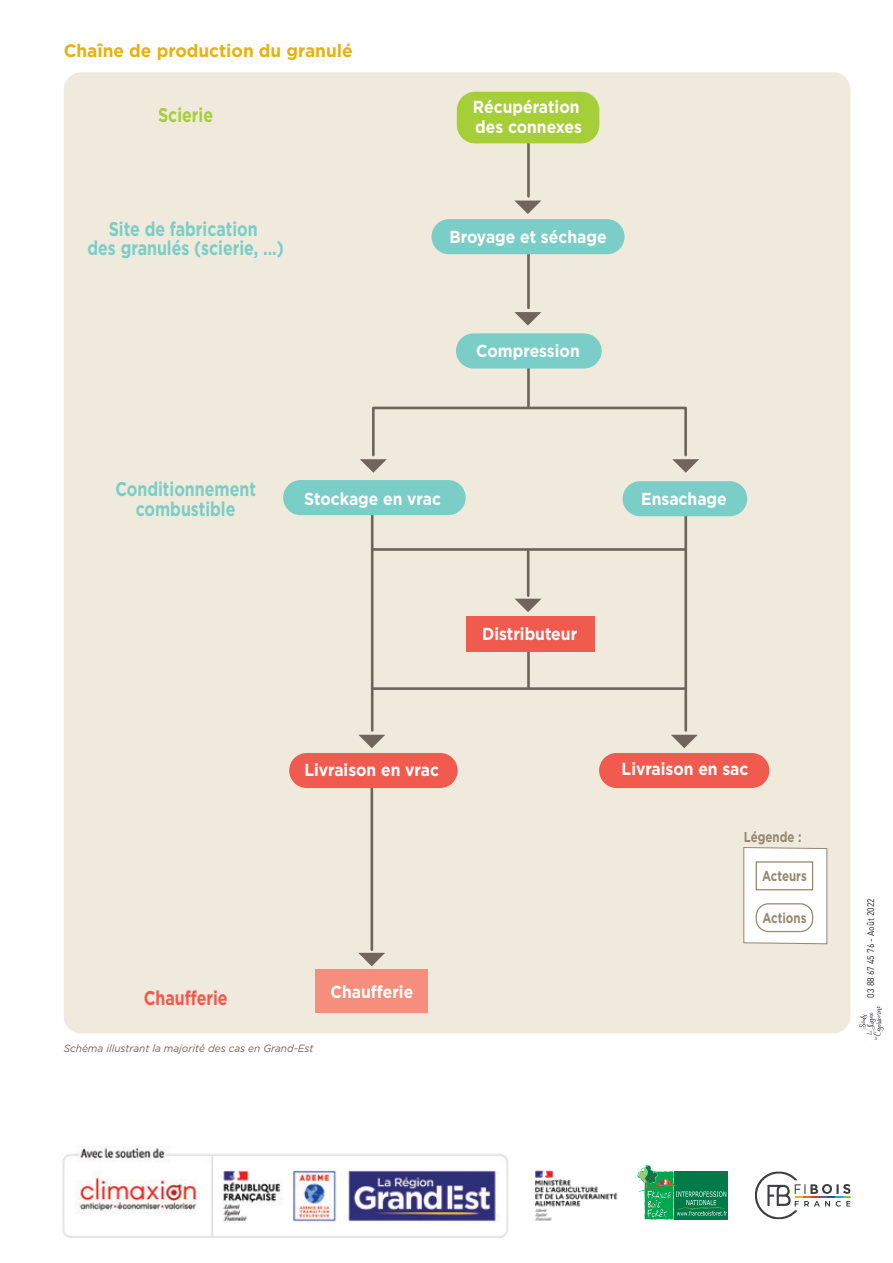
<style>
.page{position:relative;width:893px;height:1263px;background:#fff}
.page>*{position:absolute;margin:0;border:0;box-sizing:border-box;transform-origin:0 0}
.t1{font:700 19.95px/20px "Gotham HTF";color:#7bcdc8;text-align:center;scale:.8 1}
.t2{font:700 19.95px "Gotham HTF";color:#f15b4f;scale:.8 1}
.t3{font:700 19.95px "Gotham HTF";color:#a6ce39;scale:.8 1}
.Titre_schema{font:700 18px "Gotham HTF";color:#e7b10e;scale:.96 1}
.t4{font:700 17.4px/20px "Gotham HTF";color:#fff;scale:.9 1}
.t5{font:700 14.4px "Gotham HTF";color:#938871;scale:.8 1}
.legende{font:italic 10.5px "Gotham HTF";color:#6d6359;scale:.96 1}
.t6{font:9.6px "DIN";color:#231f20;scale:.9 1}
</style>
<div class="page">
<img style="left:62px;top:1146px;width:446px;height:91px">
<svg style="left:638px;top:1165px;width:89px;height:55px;background:#40a374"></svg>
<svg style="left:755px;top:1171px;width:96px;height:48px"></svg>
<img style="left:535px;top:1170px;width:83px;height:51px">
<svg style="left:859px;top:1005px;width:25px;height:35px"></svg>
<div style="left:64px;top:72px;width:786px;height:961px;background:#efeadc;border-radius:17px"></div>
<hr style="left:684px;top:505px;width:3px;height:225px;background:#6e655a">
<hr style="left:527px;top:135px;width:3px;height:61px;background:#6e655a">
<div style="left:457px;top:92px;width:142px;height:51px;background:#a6ce39;border-radius:18px"></div>
<hr style="left:527px;top:639px;width:3px;height:50px;background:#6e655a">
<hr style="left:527px;top:344px;width:3px;height:62px;background:#6e655a">
<hr style="left:527px;top:246px;width:3px;height:62px;background:#6e655a">
<hr style="left:371px;top:507px;width:2px;height:223px;background:#6e655a">
<hr style="left:371px;top:773px;width:2px;height:177px;background:#6e655a">
<div style="left:431px;top:219px;width:194px;height:35px;background:#7bcdc8;border-radius:18px"></div>
<div style="left:316px;top:969px;width:112px;height:43px;background:#f58e7c"></div>
<svg style="left:515px;top:201px;width:26px;height:13px"></svg>
<svg style="left:672px;top:459px;width:27px;height:14px"></svg>
<div style="left:372px;top:407px;width:315px;height:49px;border:3px solid #6e655a"></div>
<svg style="left:360px;top:459px;width:27px;height:14px"></svg>
<svg style="left:358px;top:953px;width:27px;height:13px"></svg>
<hr style="left:527px;top:551px;width:2px;height:45px;background:#6e655a">
<svg style="left:515px;top:599px;width:26px;height:13px"></svg>
<div style="left:456px;top:333px;width:146px;height:35px;background:#7bcdc8;border-radius:18px"></div>
<div style="left:283px;top:480px;width:183px;height:35px;background:#7bcdc8;border-radius:18px"></div>
<div style="left:623px;top:481px;width:124px;height:35px;background:#7bcdc8;border-radius:18px"></div>
<div style="left:466px;top:616px;width:129px;height:35px;background:#f15b4f"></div>
<div style="left:289px;top:753px;width:169px;height:35px;background:#f15b4f;border-radius:18px"></div>
<div style="left:599px;top:753px;width:170px;height:35px;background:#f15b4f;border-radius:18px"></div>
<svg style="left:514px;top:312px;width:27px;height:14px"></svg>
<svg style="left:671px;top:735px;width:27px;height:13px"></svg>
<svg style="left:359px;top:735px;width:26px;height:13px"></svg>
<hr style="left:372px;top:548px;width:312px;height:3px;background:#6e655a">
<hr style="left:372px;top:687px;width:313px;height:3px;background:#6e655a">
<svg style="left:743px;top:847px;width:85px;height:98px;background:#f8f7f5"></svg>
<div style="left:756px;top:861px;width:57px;height:29px;border:1px solid #938871"></div>
<div style="left:756px;top:903px;width:57px;height:29px;border:1px solid #938871;border-radius:12px"></div>
<p class="Titre_schema" style="left:64px;top:41px;width:302px">Chaîne de production du granulé</p>
<p class="t3" style="left:158px;top:103px;width:70px">Scierie</p>
<p class="t1" style="left:87px;top:218px;width:247px">Site de fabrication<br>des granulés (scierie, ...)</p>
<p class="t4" style="left:473px;top:97px;width:123px">Récupération des connexes</p>
<p class="t4" style="left:449px;top:226px;width:176px">Broyage et séchage</p>
<p class="t4" style="left:476px;top:340px;width:117px">Compression</p>
<p class="t1" style="left:115px;top:478px;width:177px">Conditionnement combustible</p>
<p class="t2" style="left:144px;top:986px;width:106px">Chaufferie</p>
<p class="t4" style="left:304px;top:488px;width:153px">Stockage en vrac</p>
<p class="t4" style="left:641px;top:488px;width:97px">Ensachage</p>
<p class="t4" style="left:482px;top:623px;width:107px">Distributeur</p>
<p class="t4" style="left:304px;top:760px;width:151px">Livraison en vrac</p>
<p class="t4" style="left:622px;top:759px;width:142px">Livraison en sac</p>
<p class="t5" style="left:744px;top:829px;width:74px">Légende :</p>
<p class="t4" style="left:331px;top:981px;width:93px">Chaufferie</p>
<p class="t5" style="left:762px;top:867px;width:57px">Acteurs</p>
<p class="t5" style="left:762px;top:909px;width:57px">Actions</p>
<p class="legende" style="left:64px;top:1043px;width:262px">Schéma illustrant la majorité des cas en Grand-Est</p>
<p class="t6" style="left:865px;top:997px;width:112px;rotate:-90deg">03 88 67 45 76 - Août 2022</p>
</div>
